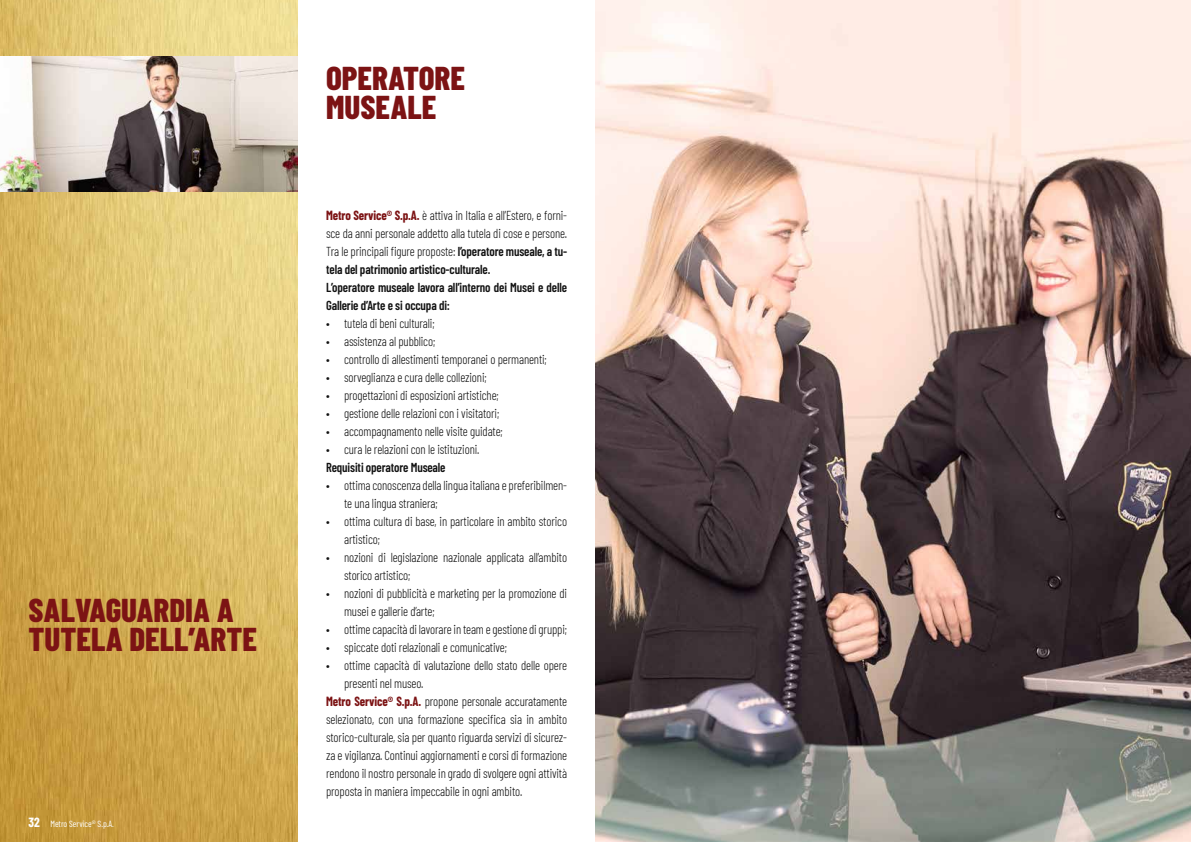
<style>
.page{position:relative;width:1191px;height:842px;background:#fff}
.page>*{position:absolute;margin:0;border:0;box-sizing:border-box;transform-origin:0 0}
.t1{font:800 33px/29px "Barlow Condensed";color:#7c1314}
.t2{font:300 13px/18px "Barlow Condensed";letter-spacing:-.01em;color:#121212;scale:.96 1}
.t3{font:600 13px/18px "Barlow Condensed";letter-spacing:-.01em;color:#121212;scale:.96 1}
.t4{font:9px "Barlow Condensed";color:#fff}
.s1{font-weight:700;font-size:13px}
.s2{font-weight:700;color:#7c1314}
.s3{font-weight:300}
</style>
<div class="page">
<img style="left:0;top:0;width:298px;height:842px">
<img style="left:595px;top:0;width:596px;height:842px">
<img style="left:0;top:56px;width:298px;height:136px">
<h1 class="t1" style="left:29px;top:595px;width:230px">SALVAGUARDIA A<br>TUTELA DELL’ARTE</h1>
<p class="t4" style="left:28px;top:817px;width:87px"><span class="s1">32</span> Metro Service® S.p.A.</p>
<h1 class="t1" style="left:326px;top:62px;width:140px">OPERATORE<br>MUSEALE</h1>
<p class="t3" style="left:326px;top:205px;width:253px"><span class="s2">Metro Service® S.p.A.</span> <span class="s3">è attiva in Italia e all’Estero, e forni&shy;sce da anni personale addetto alla tutela di cose e persone.<br>Tra le principali figure proposte:</span> l’operatore museale, a tu&shy;tela del patrimonio artistico-culturale.<br>L’operatore museale lavora all’interno dei Musei e delle Gallerie d’Arte e si occupa di:</p>
<p class="t2" style="left:326px;top:313px;width:115px">• tutela di beni culturali;</p>
<p class="t2" style="left:326px;top:331px;width:115px">• assistenza al pubblico;</p>
<p class="t2" style="left:326px;top:349px;width:231px">• controllo di allestimenti temporanei o permanenti;</p>
<p class="t2" style="left:326px;top:367px;width:169px">• sorveglianza e cura delle collezioni;</p>
<p class="t2" style="left:326px;top:385px;width:181px">• progettazioni di esposizioni artistiche;</p>
<p class="t2" style="left:326px;top:403px;width:182px">• gestione delle relazioni con i visitatori;</p>
<p class="t2" style="left:326px;top:421px;width:186px">• accompagnamento nelle visite guidate;</p>
<p class="t2" style="left:326px;top:439px;width:161px">• cura le relazioni con le istituzioni.</p>
<p class="t3" style="left:326px;top:457px;width:126px">Requisiti operatore Museale</p>
<p class="t2" style="left:344px;top:475px;width:234px;text-indent:-18px">• ottima conoscenza della lingua italiana e preferibilmen&shy;te una lingua straniera;</p>
<p class="t2" style="left:344px;top:511px;width:234px;text-indent:-18px">• ottima cultura di base, in particolare in ambito storico artistico;</p>
<p class="t2" style="left:344px;top:547px;width:234px;text-indent:-18px">• nozioni di legislazione nazionale applicata all’ambito storico artistico;</p>
<p class="t2" style="left:344px;top:583px;width:234px;text-indent:-18px">• nozioni di pubblicità e marketing per la promozione di musei e gallerie d’arte;</p>
<p class="t2" style="left:326px;top:619px;width:252px">• ottime capacità di lavorare in team e gestione di gruppi;</p>
<p class="t2" style="left:326px;top:637px;width:190px">• spiccate doti relazionali e comunicative;</p>
<p class="t2" style="left:326px;top:655px;width:252px">• ottime capacità di valutazione dello stato delle opere</p>
<p class="t2" style="left:344px;top:673px;width:84px">presenti nel museo.</p>
<p class="t2" style="left:326px;top:691px;width:252px"><span class="s2">Metro Service® S.p.A.</span> propone personale accuratamente</p>
<p class="t2" style="left:326px;top:709px;width:252px">selezionato, con una formazione specifica sia in ambito</p>
<p class="t2" style="left:326px;top:727px;width:252px">storico-culturale, sia per quanto riguarda servizi di sicurez-</p>
<p class="t2" style="left:326px;top:745px;width:252px">za e vigilanza. Continui aggiornamenti e corsi di formazione</p>
<p class="t2" style="left:326px;top:763px;width:252px">rendono il nostro personale in grado di svolgere ogni attività</p>
<p class="t2" style="left:326px;top:781px;width:206px">proposta in maniera impeccabile in ogni ambito.</p>
</div>
